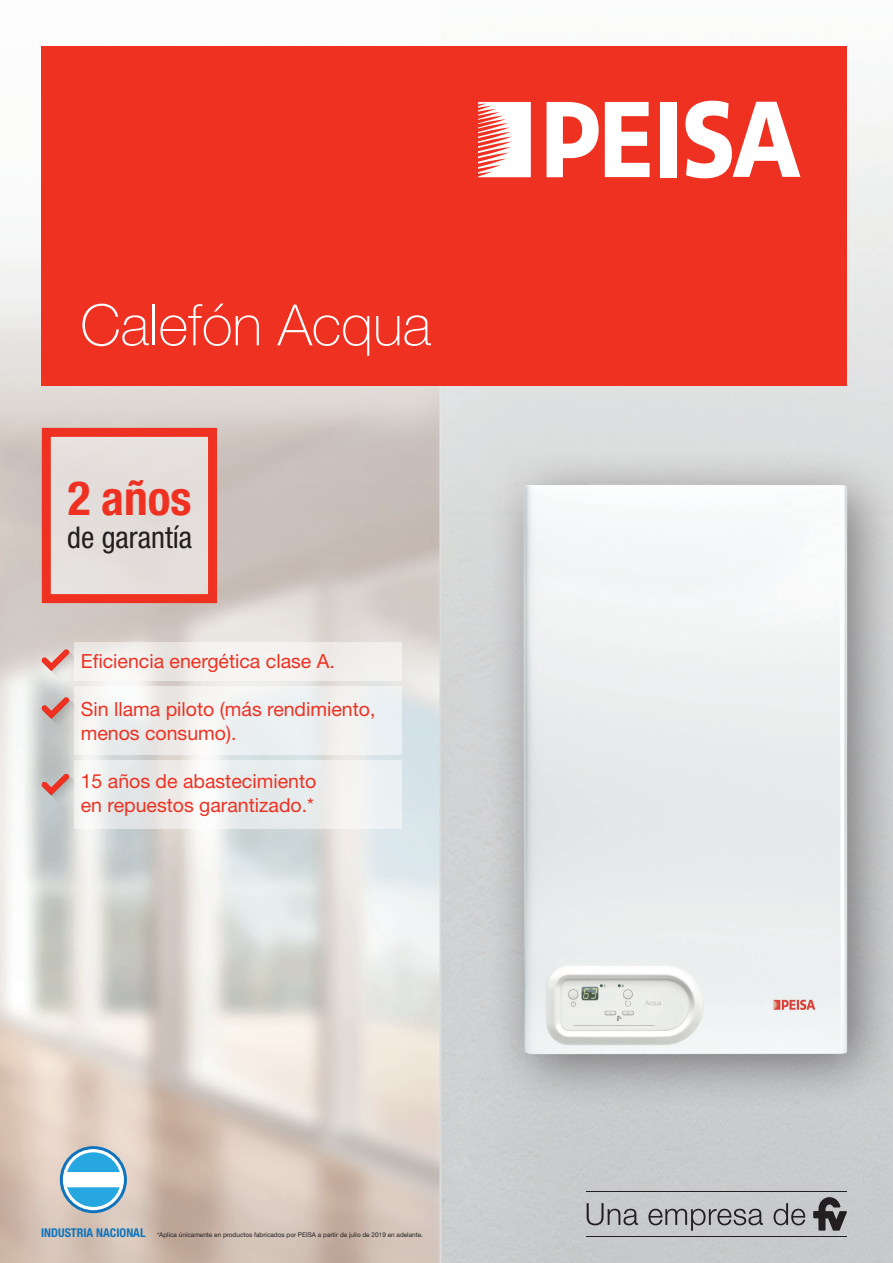
<style>
.page{position:relative;width:893px;height:1263px;background:#fff}
.page>*{position:absolute;margin:0;border:0;box-sizing:border-box;transform-origin:0 0}
.t1{font:100 57px "Helvetica Neue LT Std";color:#fff}
.t2{font:700 condensed 47.4px "Helvetica Neue LT Std";color:#ef3122}
.t3{font:condensed 30px "Helvetica Neue LT Std";color:#231f20}
.t4{font:19.5px/24px "Helvetica Neue LT Std";color:#ef3122}
.t5{font:700 condensed 12.15px "Helvetica Neue LT Std";color:#1074bc}
.t6{font:6.45px "Helvetica Neue LT Std";color:#231f20}
</style>
<div class="page">
<img style="left:0;top:46px;width:893px;height:1217px">
<svg style="left:587px;top:1203px;width:51px;height:22px"></svg>
<svg style="left:648px;top:1209px;width:115px;height:22px;background:#a0a0a1"></svg>
<svg style="left:773px;top:1203px;width:32px;height:22px"></svg>
<hr style="left:587px;top:1190px;width:260px;height:1px;background:#231f20">
<hr style="left:587px;top:1236px;width:260px;height:1px;background:#231f20">
<svg style="left:813px;top:1197px;width:34px;height:33px"></svg>
<div style="left:49px;top:433px;width:168px;height:166px;background:#e4dedc"></div>
<div style="left:42px;top:428px;width:175px;height:175px;border:9px solid #ef3122"></div>
<svg style="left:74px;top:760px;width:328px;height:69px;fill:#ebedee"></svg>
<div style="left:74px;top:686px;width:328px;height:68px;background:linear-gradient(to right,#f1f0ef,#ecf0f2)"></div>
<div style="left:42px;top:47px;width:805px;height:339px;background:#ef3122"></div>
<div style="left:660px;top:102px;width:17px;height:75px;background:#fff"></div>
<svg style="left:685px;top:101px;width:115px;height:77px"></svg>
<svg style="left:547px;top:102px;width:52px;height:75px"></svg>
<svg style="left:478px;top:102px;width:53px;height:75px;background:#fbcfcb"></svg>
<svg style="left:605px;top:102px;width:45px;height:75px"></svg>
<img style="left:51px;top:651px;width:23px;height:28px">
<img style="left:51px;top:775px;width:24px;height:29px">
<img style="left:51px;top:698px;width:24px;height:29px">
<svg style="left:61px;top:1147px;width:64px;height:65px"></svg>
<div style="left:60px;top:1146px;width:67px;height:67px;border:3px solid #1074bc;border-radius:50%"></div>
<div style="left:66px;top:1152px;width:55px;height:55px;background:#27a7df;border-radius:50%"></div>
<div style="left:64px;top:1172px;width:59px;height:15px;background:#fff;border-radius:4px"></div>
<div style="left:74px;top:642px;width:328px;height:38px;background:linear-gradient(to right,#f2efed,#f2f0ee)"></div>
<div style="left:487px;top:448px;width:406px;height:664px;background:#231f20;opacity:.5"></div>
<img style="left:491px;top:462px;width:402px;height:619px">
<svg style="left:42px;top:649px;width:27px;height:22px"></svg>
<svg style="left:42px;top:774px;width:27px;height:21px"></svg>
<svg style="left:42px;top:697px;width:27px;height:22px"></svg>
<p class="t1" style="left:80px;top:292px;width:352px">Calefón Acqua</p>
<p class="t2" style="left:68px;top:469px;width:125px">2 años</p>
<p class="t3" style="left:67px;top:519px;width:126px">de garantía</p>
<p class="t4" style="left:81px;top:648px;width:256px">Eficiencia energética clase A.</p>
<p class="t4" style="left:81px;top:696px;width:296px">Sin llama piloto (más rendimiento, menos consumo).</p>
<p class="t4" style="left:81px;top:768px;width:237px">15 años de abastecimiento en repuestos garantizado.*</p>
<p class="t5" style="left:41px;top:1225px;width:106px">INDUSTRIA NACIONAL</p>
<p class="t6" style="left:157px;top:1231px;width:268px">*Aplica únicamente en productos fabricados por PEISA a partir de julio de 2019 en adelante.</p>
</div>
